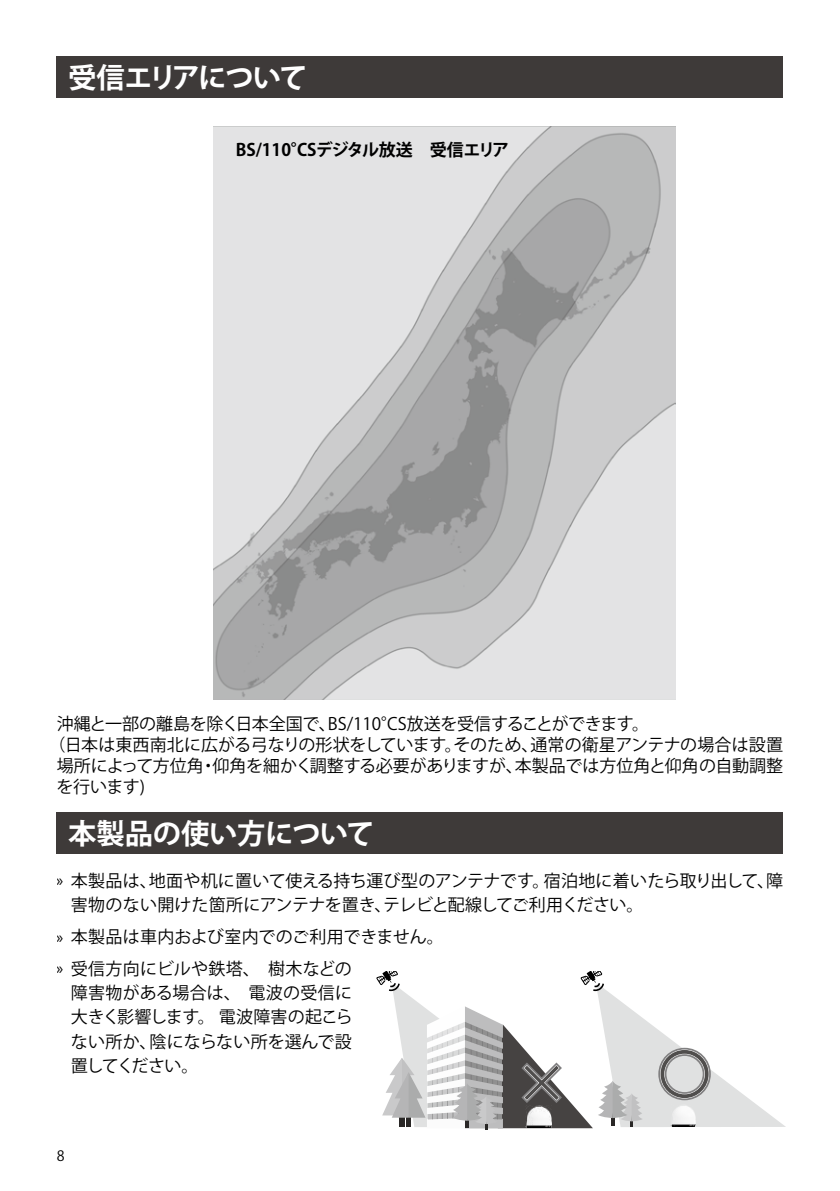
<style>
.page{position:relative;width:840px;height:1191px;background:#fff}
.page>*{position:absolute;margin:0;border:0;box-sizing:border-box;transform-origin:0 0}
.t1{font:53.4px "Koz Go Pr 6 N";color:#504e4d}
.t2{font:700 28.4px "Koz Go Pr 6 N";letter-spacing:-.02em;color:#fff}
.t3{font:700 28.4px "Koz Go Pr 6 N";letter-spacing:-.06em;color:#fff}
.t4{font:17px/24.2px "Koz Go Pr 6 N";letter-spacing:-.005em;color:#000;text-align:justify}
.t5{font:17px "Koz Go Pr 6 N";letter-spacing:.015em;color:#000}
.t6{font:700 17px "Koz Go Pr 6 N";letter-spacing:-.02em;color:#000}
.t7{font:14.2px "Koz Go Pr 6 N";color:#000}
.s1{font-family:"Myriad Pro"}
</style>
<div class="page">
<img style="left:213px;top:127px;width:462px;height:572px">
<div style="left:57px;top:57px;width:725px;height:41px;background:#3e3a39"></div>
<svg style="left:376px;top:971px;width:409px;height:158px"></svg>
<div style="left:57px;top:812px;width:725px;height:41px;background:#3e3a39"></div>
<h2 class="t3" style="left:68px;top:62px;width:241px">受信エリアについて</h2>
<p class="t6" style="left:235px;top:140px;width:275px">BS/110°CSデジタル放送　受信エリア</p>
<p class="t4" style="left:57px;top:711px;width:593px">沖縄と一部の離島を除く日本全国で、BS/110°CS放送を受信することができます。</p>
<p class="t4" style="left:49px;top:733px;width:735px">（日本は東西南北に広がる弓なりの形状をしています。そのため、通常の衛星アンテナの場合は設置</p>
<p class="t4" style="left:57px;top:754px;width:727px">場所によって方位角・仰角を細かく調整する必要がありますが、本製品では方位角と仰角の自動調整</p>
<p class="t4" style="left:56px;top:775px;width:90px">を行います)</p>
<h2 class="t2" style="left:68px;top:817px;width:308px">本製品の使い方について</h2>
<p class="t4" style="left:71px;top:868px;width:713px;text-indent:-14px"><span class="s1">»</span> 本製品は、地面や机に置いて使える持ち運び型のアンテナです。宿泊地に着いたら取り出して、障害物のない開けた箇所にアンテナを置き、テレビと配線してご利用ください。</p>
<p class="t5" style="left:57px;top:927px;width:388px"><span class="s1">»</span> 本製品は車内および室内でのご利用できません。</p>
<p class="t4" style="left:71px;top:957px;width:283px;text-indent:-14px"><span class="s1">»</span> 受信方向にビルや鉄塔、樹木などの障害物がある場合は、電波の受信に大きく影響します。電波障害の起こらない所か、陰にならない所を選んで設置してください。</p>
<p class="t7" style="left:57px;top:1147px;width:9px">8</p>
<h1 class="t1" style="left:514px;top:1053px;width:55px">×</h1>
<h1 class="t1" style="left:657px;top:1044px;width:55px">〇</h1>
</div>
